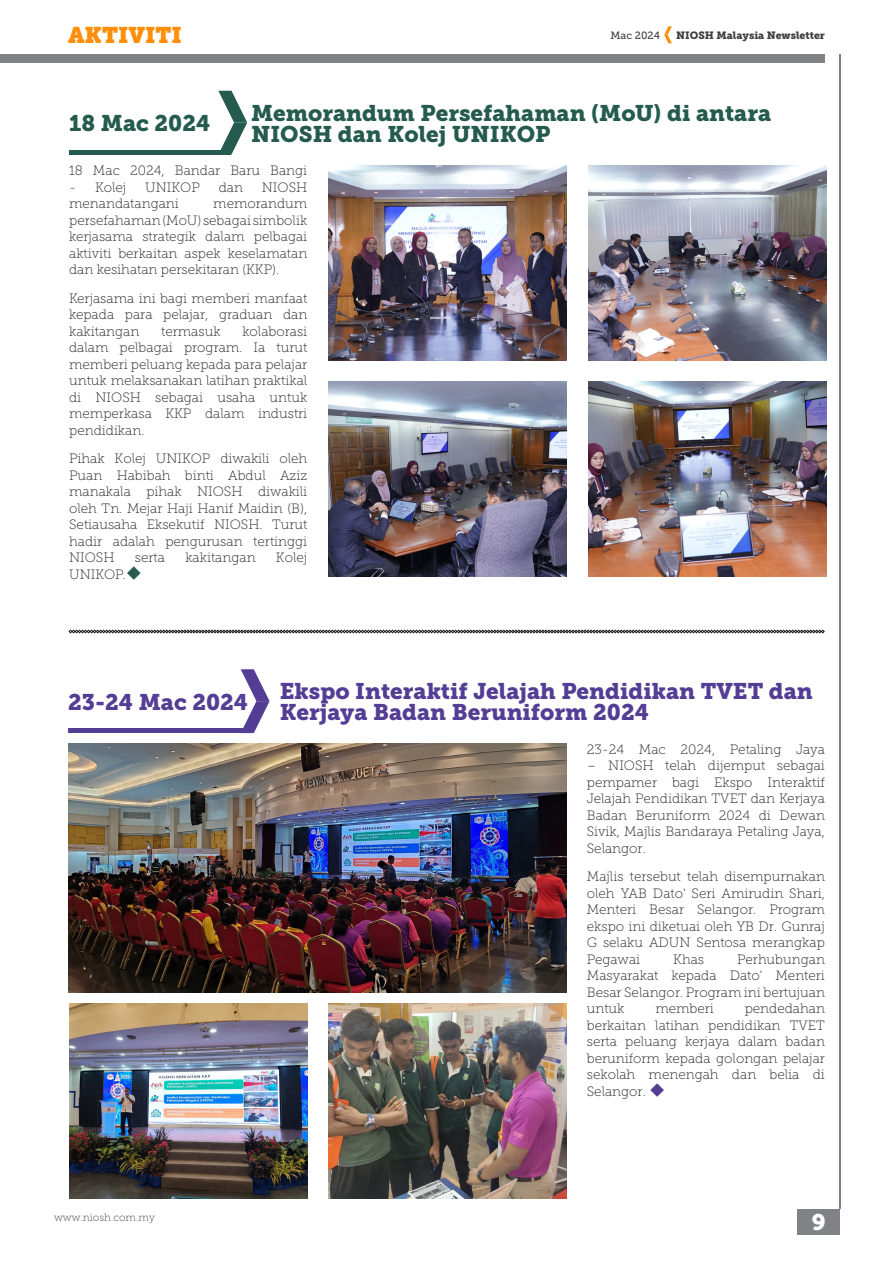
<style>
.page{position:relative;width:893px;height:1263px;background:#fff}
.page>*{position:absolute;margin:0;border:0;box-sizing:border-box;transform-origin:0 0}
.t1{font:22.5px/21px "Museo Slab 900";color:#543d94}
.t2{font:22.5px/21px "Museo Slab 900";color:#245b4e}
.t3{font:22.5px "Museo Slab";color:#ff8f0a}
.t4{font:22.5px "Museo Slab 900";color:#fff}
.t5{font:13.5px/16.5px "Museo Slab 100";color:#231f20;text-align:justify}
.t6{font:10.5px "Museo Slab 900";color:#3e3e3f}
.t7{font:10.5px "Museo Slab 100";color:#3e3e3f}
.t8{font:10.5px "Museo Slab 500";color:#3e3e3f}
.s1{color:#245b4e}
.s2{color:#543d94}
</style>
<div class="page">
<hr style="left:839px;top:54px;width:1px;height:1155px;background:#808285">
<div style="left:797px;top:1209px;width:43px;height:25px;background:#808285"></div>
<div style="left:0;top:54px;width:825px;height:9px;background:#808285"></div>
<svg style="left:664px;top:26px;width:8px;height:17px"></svg>
<img style="left:69px;top:744px;width:498px;height:248px">
<img style="left:328px;top:1003px;width:239px;height:195px">
<img style="left:69px;top:1003px;width:239px;height:195px">
<svg style="left:69px;top:630px;width:756px;height:3px;background:#5d5a5b"></svg>
<img style="left:328px;top:165px;width:239px;height:195px">
<img style="left:588px;top:165px;width:238px;height:195px">
<img style="left:328px;top:381px;width:239px;height:196px">
<img style="left:588px;top:381px;width:238px;height:196px">
<svg style="left:241px;top:669px;width:29px;height:64px"></svg>
<hr style="left:68px;top:729px;width:186px;height:4px;background:#543d94">
<svg style="left:218px;top:91px;width:29px;height:63px"></svg>
<hr style="left:70px;top:150px;width:161px;height:4px;background:#245b4e">
<h1 class="t3" style="left:68px;top:22px;width:116px">AKTIVITI</h1>
<p class="t6" style="left:676px;top:29px;width:150px">NIOSH Malaysia Newsletter</p>
<p class="t8" style="left:610px;top:29px;width:51px">Mac 2024</p>
<p class="t2" style="left:69px;top:113px;width:143px">18 Mac 2024</p>
<p class="t2" style="left:251px;top:102px;width:521px">Memorandum Persefahaman (MoU) di antara<br>NIOSH dan Kolej UNIKOP</p>
<p class="t5" style="left:69px;top:162px;width:240px">18 Mac 2024, Bandar Baru Bangi</p>
<p class="t5" style="left:69px;top:179px;width:59px">- Kolej</p>
<p class="t5" style="left:145px;top:179px;width:56px">UNIKOP</p>
<p class="t5" style="left:219px;top:179px;width:26px">dan</p>
<p class="t5" style="left:262px;top:179px;width:47px">NIOSH</p>
<p class="t5" style="left:69px;top:195px;width:111px">menandatangani</p>
<p class="t5" style="left:69px;top:195px;width:240px;text-indent:144px">memorandum persefahaman (MoU) sebagai simbolik kerjasama strategik dalam pelbagai aktiviti berkaitan aspek keselamatan dan kesihatan persekitaran (KKP).</p>
<p class="t5" style="left:69px;top:290px;width:240px">Kerjasama ini bagi memberi manfaat kepada para pelajar, graduan dan kakitangan</p>
<p class="t5" style="left:69px;top:323px;width:240px;text-indent:173px">kolaborasi dalam pelbagai program. Ia turut memberi peluang kepada para pelajar untuk melaksanakan latihan praktikal di NIOSH sebagai usaha untuk memperkasa KKP dalam industri pendidikan.</p>
<p class="t5" style="left:69px;top:450px;width:240px">Pihak Kolej UNIKOP diwakili oleh Puan Habibah binti Abdul Aziz manakala pihak NIOSH diwakili oleh Tn. Mejar Haji Hanif Maidin (B), Setiausaha Eksekutif NIOSH. Turut hadir adalah pengurusan tertinggi NIOSH</p>
<p class="t5" style="left:161px;top:323px;width:61px">termasuk</p>
<p class="t5" style="left:135px;top:549px;width:32px">serta</p>
<p class="t5" style="left:185px;top:549px;width:72px">kakitangan</p>
<p class="t5" style="left:276px;top:549px;width:33px">Kolej</p>
<p class="t5" style="left:69px;top:566px;width:74px">UNIKOP.<span class="s1">◆</span></p>
<p class="t1" style="left:68px;top:691px;width:182px">23-24 Mac 2024</p>
<p class="t1" style="left:280px;top:681px;width:535px">Ekspo Interaktif Jelajah Pendidikan TVET dan<br>Kerjaya Badan Beruniform 2024</p>
<p class="t5" style="left:587px;top:741px;width:240px">23-24 Mac 2024, Petaling Jaya</p>
<p class="t5" style="left:587px;top:757px;width:240px">– NIOSH telah dijemput sebagai pempamer bagi Ekspo Interaktif Jelajah Pendidikan TVET dan Kerjaya Badan Beruniform 2024 di Dewan Sivik, Majlis Bandaraya Petaling Jaya, Selangor.</p>
<p class="t5" style="left:587px;top:868px;width:240px">Majlis tersebut telah disempurnakan oleh YAB Dato' Seri Amirudin Shari, Menteri Besar Selangor. Program ekspo ini diketuai oleh YB Dr. Gunraj G selaku ADUN Sentosa merangkap Pegawai</p>
<p class="t5" style="left:587px;top:951px;width:240px;text-indent:150px">Perhubungan Masyarakat kepada Dato' Menteri Besar Selangor. Program ini bertujuan untuk</p>
<p class="t5" style="left:673px;top:951px;width:32px">Khas</p>
<p class="t5" style="left:587px;top:1000px;width:240px;text-indent:158px">pendedahan berkaitan latihan pendidikan TVET serta peluang kerjaya dalam badan beruniform kepada golongan pelajar sekolah menengah dan belia di Selangor. <span class="s2">◆</span></p>
<p class="t5" style="left:655px;top:1000px;width:60px">memberi</p>
<p class="t7" style="left:54px;top:1212px;width:102px">www.niosh.com.my</p>
<h1 class="t4" style="left:812px;top:1209px;width:15px">9</h1>
</div>
